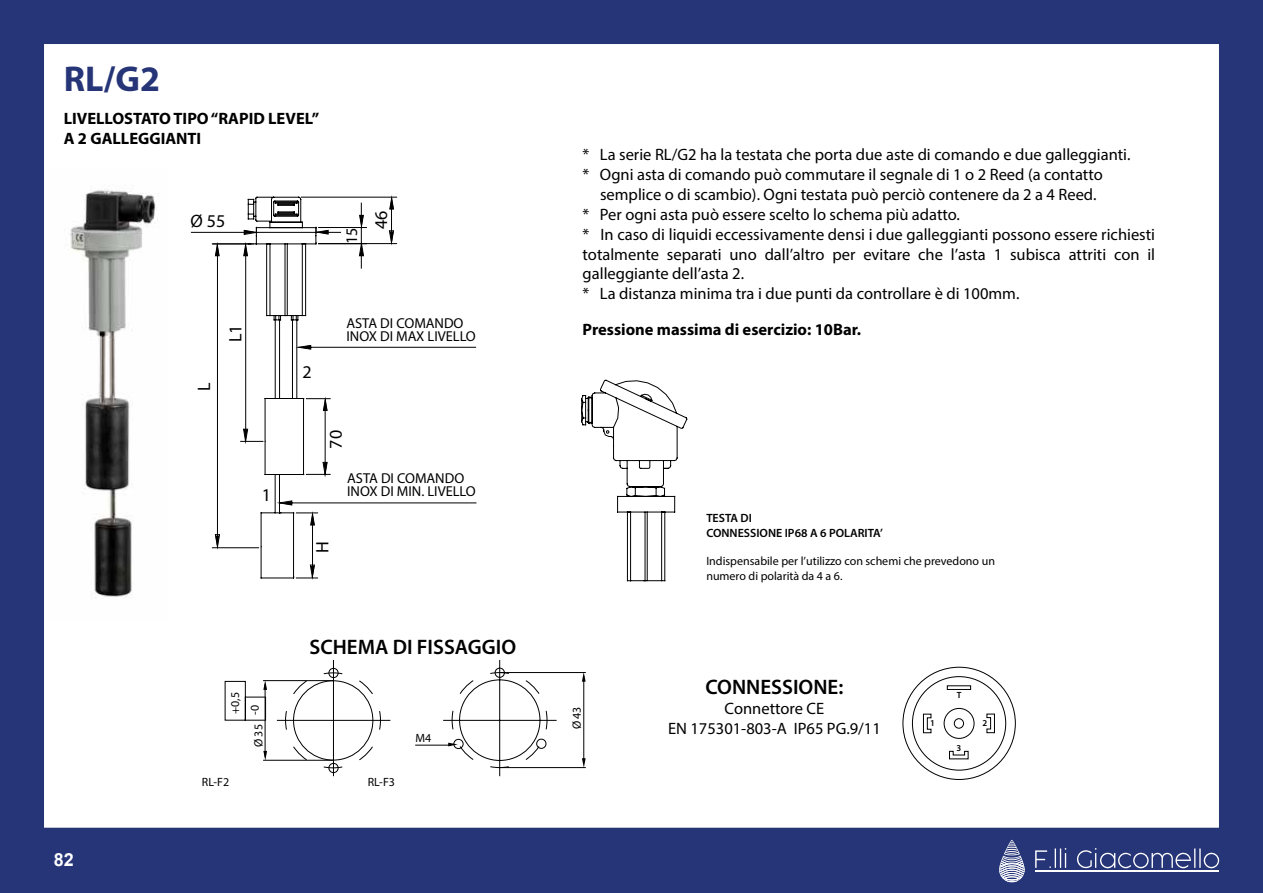
<style>
.page{position:relative;width:1263px;height:893px;background:#263577}
.page>*{position:absolute;margin:0;border:0;box-sizing:border-box;transform-origin:0 0}
.t1{font:700 36px "Myriad Pro";color:#263577}
.t2{font:600 21px "Myriad Pro";color:#000}
.t3{font:18px "Myriad Pro";color:#000}
.t4{font:700 18px "Arial";color:#fff}
.t5{font:16.5px/19.8px "Myriad Pro";color:#000;text-align:center}
.t6{font:700 16.5px/19.8px "Myriad Pro";color:#000}
.t7{font:16.2px "Myriad Pro";color:#000}
.t8{font:14.4px/12.6px "Myriad Pro";color:#000}
.t9{font:12px/14.4px "Myriad Pro";color:#000}
.t10{font:600 12px/14.4px "Myriad Pro";color:#000}
.t11{font:600 9px "Myriad Pro";color:#000}
</style>
<div class="page">
<div style="left:43px;top:43px;width:1177px;height:786px;background:#fff;border:2px solid #243675"></div>
<svg style="left:902px;top:667px;width:114px;height:113px"></svg>
<svg style="left:581px;top:379px;width:107px;height:202px"></svg>
<svg style="left:1076px;top:848px;width:144px;height:22px;background:#49568d"></svg>
<svg style="left:1035px;top:848px;width:31px;height:20px"></svg>
<svg style="left:999px;top:840px;width:26px;height:42px"></svg>
<hr style="left:1035px;top:870px;width:101px;height:2px;background:#fff">
<hr style="left:1118px;top:870px;width:101px;height:2px;background:#fff">
<svg style="left:211px;top:195px;width:265px;height:385px"></svg>
<svg style="left:225px;top:659px;width:361px;height:117px"></svg>
<hr style="left:415px;top:745px;width:36px;height:1px;background:#000">
<img style="left:70px;top:189px;width:88px;height:409px">
<h1 class="t1" style="left:64px;top:55px;width:98px">RL/G2</h1>
<p class="t6" style="left:64px;top:108px;width:257px">LIVELLOSTATO TIPO “RAPID LEVEL”<br>A 2 GALLEGGIANTI</p>
<p class="t3" style="left:191px;top:209px;width:36px">Ø 55</p>
<p class="t7" style="left:342px;top:244px;width:18px;rotate:-90deg">15</p>
<p class="t3" style="left:370px;top:229px;width:20px;rotate:-90deg">46</p>
<p class="t3" style="left:193px;top:391px;width:10px;rotate:-90deg">L</p>
<p class="t3" style="left:224px;top:342px;width:19px;rotate:-90deg">L1</p>
<p class="t3" style="left:262px;top:484px;width:11px">1</p>
<p class="t3" style="left:302px;top:361px;width:11px">2</p>
<p class="t8" style="left:346px;top:317px;width:131px">ASTA DI COMANDO<br>INOX DI MAX LIVELLO</p>
<p class="t3" style="left:325px;top:449px;width:20px;rotate:-90deg">70</p>
<p class="t8" style="left:347px;top:472px;width:130px">ASTA DI COMANDO<br>INOX DI MIN. LIVELLO</p>
<p class="t3" style="left:311px;top:553px;width:13px;rotate:-90deg">H</p>
<p class="t9" style="left:225px;top:715px;width:25px;line-height:19.8px;rotate:-90deg">+0,5 -0</p>
<p class="t9" style="left:251px;top:747px;width:25px;rotate:-90deg">Ø 35</p>
<p class="t2" style="left:310px;top:634px;width:208px">SCHEMA DI FISSAGGIO</p>
<p class="t9" style="left:415px;top:731px;width:17px">M4</p>
<p class="t4" style="left:54px;top:849px;width:22px">82</p>
<p class="t9" style="left:202px;top:774px;width:29px">RL-F2</p>
<p class="t9" style="left:368px;top:774px;width:29px">RL-F3</p>
<p class="t5" style="left:583px;top:145px;width:549px">* La serie RL/G2 ha la testata che porta due aste di comando e due galleggianti.</p>
<p class="t5" style="left:583px;top:165px;width:522px">* Ogni asta di comando può commutare il segnale di 1 o 2 Reed (a contatto</p>
<p class="t5" style="left:600px;top:184px;width:498px">semplice o di scambio). Ogni testata può perciò contenere da 2 a 4 Reed.</p>
<p class="t5" style="left:583px;top:204px;width:379px">* Per ogni asta può essere scelto lo schema più adatto.</p>
<p class="t5" style="left:583px;top:224px;width:574px">* In caso di liquidi eccessivamente densi i due galleggianti possono essere richiesti</p>
<p class="t5" style="left:583px;top:244px;width:574px">totalmente separati uno dall’altro per evitare che l’asta 1 subisca attriti con il</p>
<p class="t5" style="left:583px;top:264px;width:163px">galleggiante dell’asta 2.</p>
<p class="t5" style="left:583px;top:283px;width:438px">* La distanza minima tra i due punti da controllare è di 100mm.</p>
<p class="t6" style="left:583px;top:319px;width:280px">Pressione massima di esercizio: 10Bar.</p>
<p class="t9" style="left:569px;top:729px;width:25px;rotate:-90deg">Ø 43</p>
<p class="t10" style="left:706px;top:511px;width:178px">TESTA DI<br>CONNESSIONE IP68 A 6 POLARITA’</p>
<p class="t9" style="left:706px;top:554px;width:290px">Indispensabile per l’utilizzo con schemi che prevedono un numero di polarità da 4 a 6.</p>
<p class="t2" style="left:705px;top:674px;width:139px">CONNESSIONE:</p>
<p class="t5" style="left:668px;top:698px;width:214px">Connettore CE<br>EN 175301-803-A IP65 PG.9/11</p>
<p class="t11" style="left:957px;top:689px;width:6px">T</p>
<p class="t11" style="left:930px;top:717px;width:6px">1</p>
<p class="t11" style="left:982px;top:717px;width:6px">2</p>
<p class="t11" style="left:956px;top:742px;width:6px">3</p>
</div>
